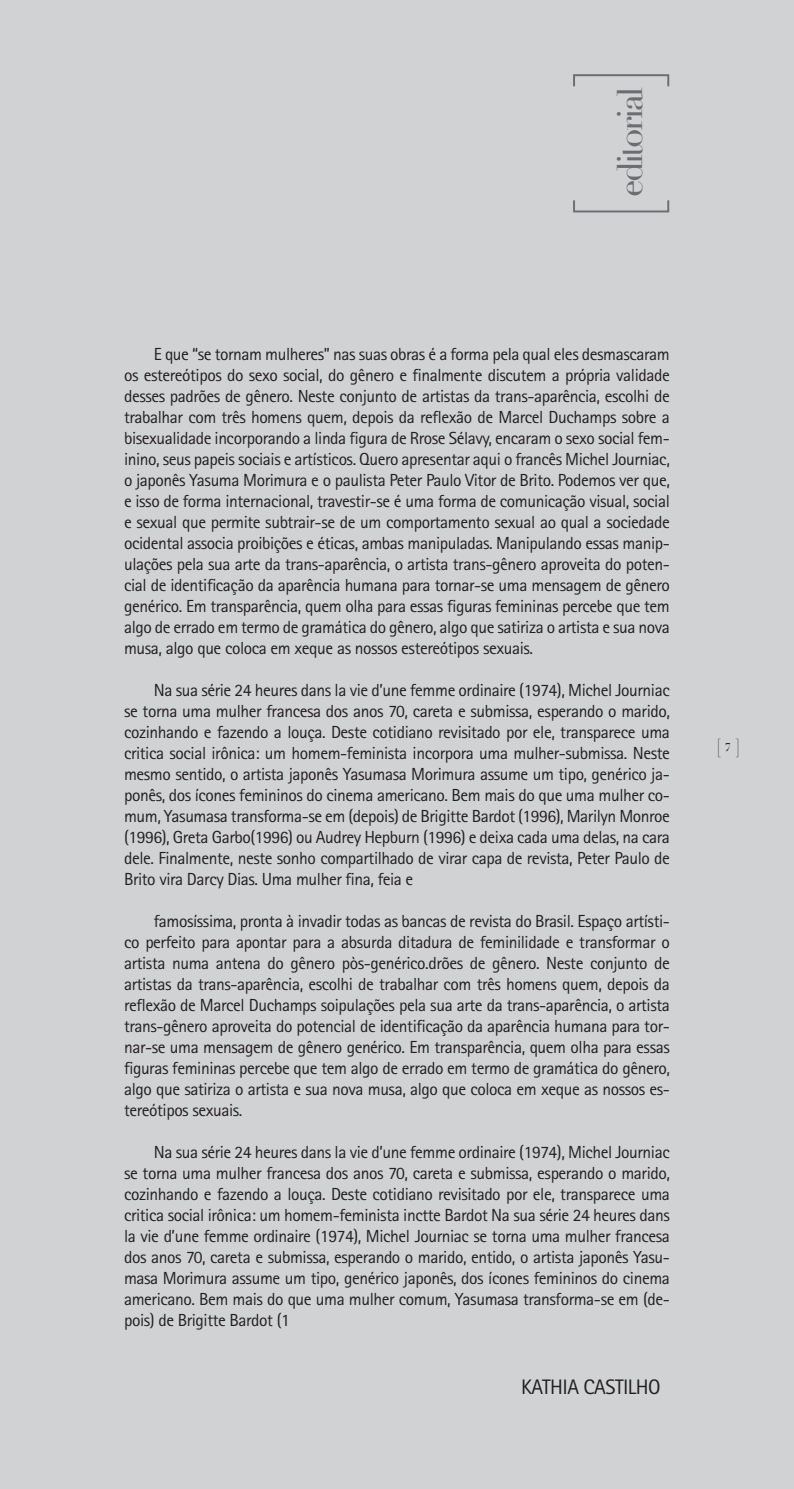
<style>
.page{position:relative;width:794px;height:1489px;background:#fff}
.page>*{position:absolute;margin:0;border:0;box-sizing:border-box;transform-origin:0 0}
.t1{font:96.95px "Didot";color:#6c6d70}
.t2{font:35px "Didot";letter-spacing:-.075em;color:#6c6d70}
.t3{font:21px "Rotis Sans Serif Std";letter-spacing:-.025em;color:#231f20}
.t4{font:18.38px "Didot";color:#231f20}
.t5{font:17.5px/21px "Rotis Sans Serif Std";letter-spacing:-.025em;color:#231f20;text-align:justify}
.s1{font-size:11.03px}
</style>
<div class="page">
<div style="left:0;top:0;width:794px;height:1488px;background:#d1d2d4"></div>
<h1 class="t1" style="left:550px;top:89px;width:28px;rotate:-90deg">]</h1>
<h2 class="t2" style="left:609px;top:197px;width:112px;rotate:-90deg">editorial</h2>
<h1 class="t1" style="left:550px;top:224px;width:28px;rotate:-90deg">[</h1>
<p class="t5" style="left:124px;top:343px;width:547px;text-indent:30px">E que “se tornam mulheres” nas suas obras é a forma pela qual eles desmascaram os estereótipos do sexo social, do gênero e finalmente discutem a própria validade desses padrões de gênero. Neste conjunto de artistas da trans-aparência, escolhi de trabalhar com três homens quem, depois da reflexão de Marcel Duchamps sobre a bisexualidade incorporando a linda figura de Rrose Sélavy, encaram o sexo social fem&shy;inino, seus papeis sociais e artísticos. Quero apresentar aqui o francês Michel Journiac, o japonês Yasuma Morimura e o paulista Peter Paulo Vitor de Brito. Podemos ver que, e isso de forma internacional, travestir-se é uma forma de comunicação visual, social e sexual que permite subtrair-se de um comportamento sexual ao qual a sociedade ocidental associa proibições e éticas, ambas manipuladas. Manipulando essas manip&shy;ulações pela sua arte da trans-aparência, o artista trans-gênero aproveita do poten&shy;cial de identificação da aparência humana para tornar-se uma mensagem de gênero genérico. Em transparência, quem olha para essas figuras femininas percebe que tem algo de errado em termo de gramática do gênero, algo que satiriza o artista e sua nova musa, algo que coloca em xeque as nossos estereótipos sexuais.</p>
<p class="t5" style="left:124px;top:679px;width:547px;text-indent:30px">Na sua série 24 heures dans la vie d’une femme ordinaire (1974), Michel Journiac se torna uma mulher francesa dos anos 70, careta e submissa, esperando o marido, cozinhando e fazendo a louça. Deste cotidiano revisitado por ele, transparece uma critica social irônica: um homem-feminista incorpora uma mulher-submissa. Neste mesmo sentido, o artista japonês Yasumasa Morimura assume um tipo, genérico ja&shy;ponês, dos ícones femininos do cinema americano. Bem mais do que uma mulher co&shy;mum, Yasumasa transforma-se em (depois) de Brigitte Bardot (1996), Marilyn Monroe (1996), Greta Garbo(1996) ou Audrey Hepburn (1996) e deixa cada uma delas, na cara dele. Finalmente, neste sonho compartilhado de virar capa de revista, Peter Paulo de Brito vira Darcy Dias. Uma mulher fina, feia e</p>
<p class="t5" style="left:124px;top:910px;width:547px;text-indent:30px">famosíssima, pronta à invadir todas as bancas de revista do Brasil. Espaço artísti&shy;co perfeito para apontar para a absurda ditadura de feminilidade e transformar o artista numa antena do gênero pòs-genérico.drões de gênero. Neste conjunto de artistas da trans-aparência, escolhi de trabalhar com três homens quem, depois da reflexão de Marcel Duchamps soipulações pela sua arte da trans-aparência, o artista trans-gênero aproveita do potencial de identificação da aparência humana para tor&shy;nar-se uma mensagem de gênero genérico. Em transparência, quem olha para essas figuras femininas percebe que tem algo de errado em termo de gramática do gênero, algo que satiriza o artista e sua nova musa, algo que coloca em xeque as nossos es&shy;tereótipos sexuais.</p>
<p class="t5" style="left:124px;top:1141px;width:547px;text-indent:30px">Na sua série 24 heures dans la vie d’une femme ordinaire (1974), Michel Journiac se torna uma mulher francesa dos anos 70, careta e submissa, esperando o marido, cozinhando e fazendo a louça. Deste cotidiano revisitado por ele, transparece uma critica social irônica: um homem-feminista inctte Bardot Na sua série 24 heures dans la vie d’une femme ordinaire (1974), Michel Journiac se torna uma mulher francesa dos anos 70, careta e submissa, esperando o marido, entido, o artista japonês Yasu&shy;masa Morimura assume um tipo, genérico japonês, dos ícones femininos do cinema americano. Bem mais do que uma mulher comum, Yasumasa transforma-se em (de&shy;pois) de Brigitte Bardot (1</p>
<p class="t3" style="left:521px;top:1374px;width:141px">KATHIA CASTILHO</p>
<p class="t4" style="left:716px;top:734px;width:26px">[ <span class="s1">7</span> ]</p>
</div>
